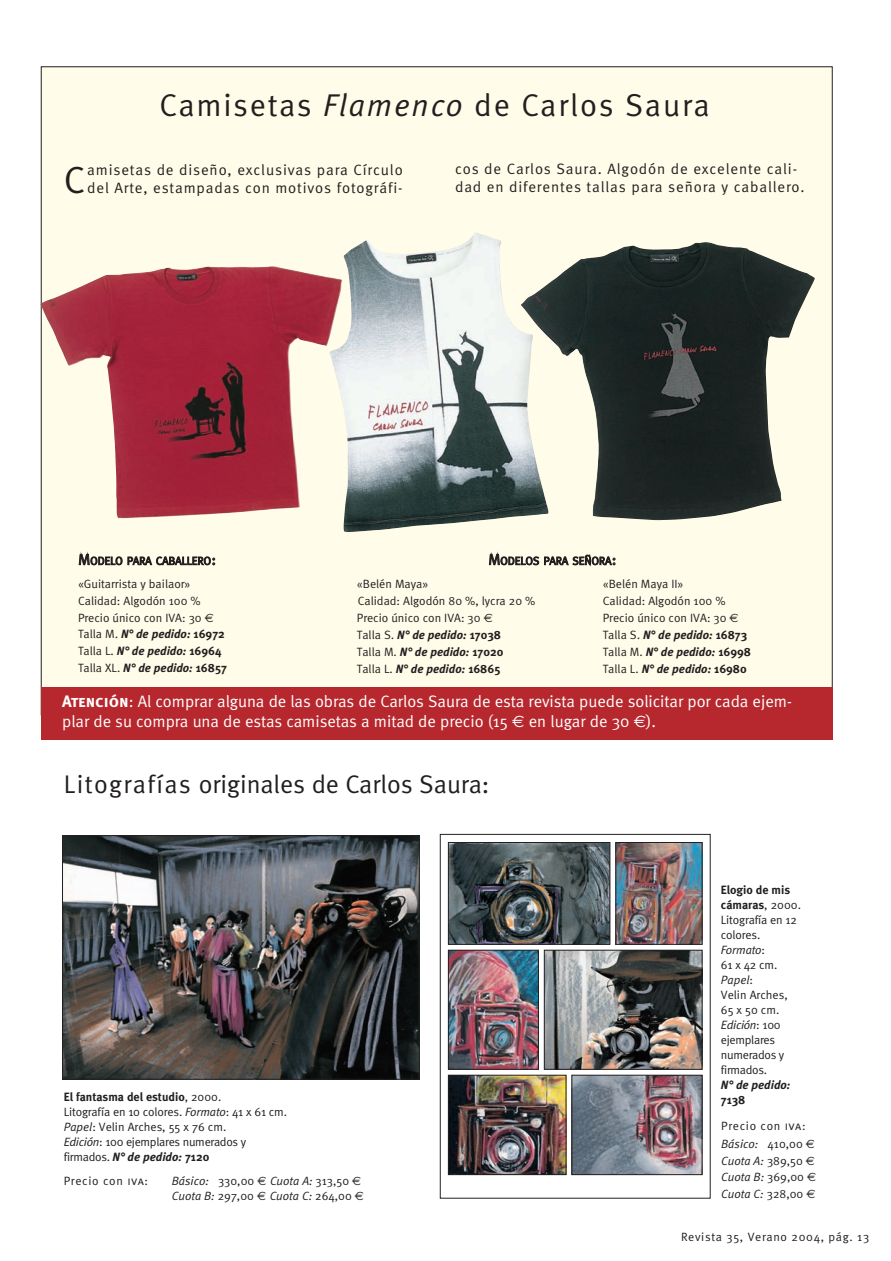
<style>
.page{position:relative;width:891px;height:1261px;background:#fff}
.page>*{position:absolute;margin:0;border:0;box-sizing:border-box;transform-origin:0 0}
.t1{font:37.8px "Meta Normal";color:#231f20}
.t2{font:31.5px "Meta Normal";letter-spacing:.055em;color:#231f20}
.t3{font:25.5px "Meta Normal";color:#231f20}
.t4{font:16.5px/19.2px "Meta Normal";color:#fff}
.t5{font:15px/18px "Meta Normal";letter-spacing:.055em;color:#231f20}
.t6{font:12px/15px "Meta Normal";color:#231f20}
.t7{font:italic 700 12px/17px "Meta";color:#231f20}
.t8{font:italic 12px/16.5px "Meta Normal";color:#231f20}
.t9{font:12px/18px "Meta Normal";letter-spacing:.055em;color:#231f20}
.t10{font:700 12px/15px "Meta";color:#231f20}
.t11{font:11.25px "Meta Normal";letter-spacing:-.005em;color:#231f20}
.s1{font-style:italic}
.s2{font-size:15px}
.s3{font-family:"Euro Sans"}
.s4{font-family:"Meta Normal";font-weight:400;font-style:normal}
.s5{font-family:"Meta Normal";font-weight:400}
.s6{font-style:normal}
.s7{font-family:"Meta Bold Caps"}
.s8{font-family:"Meta Normal Caps"}
.s9{font-family:"Euro Sans";font-style:normal}
</style>
<div class="page">
<div style="left:41px;top:67px;width:791px;height:648px;background:#fffde9"></div>
<div style="left:41px;top:686px;width:791px;height:53px;background:#b7282e"></div>
<img style="left:64px;top:837px;width:353px;height:240px">
<div style="left:62px;top:835px;width:357px;height:244px;border:1px solid #231f20"></div>
<div style="left:440px;top:834px;width:270px;height:364px;border:1px solid #231f20"></div>
<img style="left:450px;top:844px;width:158px;height:98px">
<div style="left:448px;top:842px;width:162px;height:102px;border:1px solid #231f20"></div>
<img style="left:546px;top:951px;width:154px;height:116px">
<div style="left:544px;top:949px;width:158px;height:120px;border:1px solid #231f20"></div>
<img style="left:617px;top:844px;width:83px;height:98px">
<div style="left:615px;top:842px;width:87px;height:102px;border:1px solid #231f20"></div>
<img style="left:450px;top:1076px;width:114px;height:96px">
<div style="left:448px;top:1074px;width:118px;height:100px;border:1px solid #231f20"></div>
<img style="left:573px;top:1076px;width:127px;height:96px">
<div style="left:571px;top:1074px;width:131px;height:100px;border:1px solid #231f20"></div>
<img style="left:450px;top:951px;width:86px;height:116px">
<div style="left:448px;top:949px;width:90px;height:120px;border:1px solid #231f20"></div>
<img style="left:40px;top:266px;width:289px;height:252px">
<img style="left:329px;top:232px;width:191px;height:300px">
<img style="left:520px;top:242px;width:294px;height:278px">
<h2 class="t2" style="left:159px;top:93px;width:551px">Camisetas <span class="s1">Flamenco</span> de Carlos Saura</h2>
<h1 class="t1" style="left:64px;top:165px;width:23px">C</h1>
<p class="t5" style="left:87px;top:162px;width:317px">amisetas de diseño, exclusivas para Círculo del Arte, estampadas con motivos fotográfi-</p>
<p class="t5" style="left:455px;top:161px;width:351px">cos de Carlos Saura. Algodón de excelente cali&shy;dad en diferentes tallas para señora y caballero.</p>
<p class="t11" style="left:78px;top:556px;width:139px"><span class="s2">M</span>ODELO PARA CABALLERO<span class="s2">:</span></p>
<p class="t11" style="left:488px;top:556px;width:129px"><span class="s2">M</span>ODELOS PARA SEÑORA<span class="s2">:</span></p>
<p class="t6" style="left:78px;top:575px;width:137px;line-height:17px">«Guitarrista y bailaor»<br>Calidad: Algodón 100 %<br>Precio único con IVA: 30 <span class="s3">€</span></p>
<p class="t7" style="left:78px;top:626px;width:150px"><span class="s4">Talla M</span><span class="s5">.</span> N° de pedido: <span class="s6">16972<br></span><span class="s4">Talla L.</span> N° de pedido: <span class="s6">16964<br></span><span class="s4">Talla XL.</span> N° de pedido: <span class="s6">16857</span></p>
<h3 class="t4" style="left:62px;top:693px;width:730px"><span class="s7">Atención</span>: Al comprar alguna de las obras de Carlos Saura de esta revista puede solicitar por cada ejem&shy;plar de su compra una de estas camisetas a mitad de precio (15 <span class="s3">€</span> en lugar de 30 <span class="s3">€</span>).</h3>
<p class="t6" style="left:602px;top:576px;width:137px;line-height:17px">«Belén Maya II»<br>Calidad: Algodón 100 %<br>Precio único con IVA: 30 <span class="s3">€</span></p>
<p class="t7" style="left:602px;top:627px;width:150px"><span class="s4">Talla S</span><span class="s5">.</span> N° de pedido: <span class="s6">16873<br></span><span class="s4">Talla M.</span> N° de pedido: <span class="s6">16998<br></span><span class="s4">Talla L.</span> N° de pedido: <span class="s6">16980</span></p>
<p class="t6" style="left:357px;top:576px;width:180px;line-height:17px">«Belén Maya»<br>Calidad: Algodón 80 %, lycra 20 %<br>Precio único con IVA: 30 <span class="s3">€</span></p>
<p class="t7" style="left:357px;top:627px;width:148px"><span class="s4">Talla S</span><span class="s5">.</span> N° de pedido: <span class="s6">17038<br></span><span class="s4">Talla M.</span> N° de pedido: <span class="s6">17020<br></span><span class="s4">Talla L.</span> N° de pedido: <span class="s6">16865</span></p>
<h3 class="t3" style="left:64px;top:774px;width:427px">Litografías originales de Carlos Saura:</h3>
<p class="t10" style="left:720px;top:883px;width:81px">Elogio de mis cámaras<span class="s5">, 2000.</span></p>
<p class="t6" style="left:720px;top:912px;width:77px">Litografía en 12 colores.<br><span class="s1">Formato</span>:<br>61 x 42 cm.<br><span class="s1">Papel</span>:<br>Velin Arches,<br>65 x 50 cm.<br><span class="s1">Edición</span>: 100 ejemplares numerados y firmados.</p>
<p class="t7" style="left:720px;top:1077px;width:71px">N° de pedido:</p>
<p class="t10" style="left:64px;top:1089px;width:159px">El fantasma del estudio<span class="s5">, 2000.</span></p>
<p class="t10" style="left:720px;top:1093px;width:26px">7138</p>
<p class="t6" style="left:64px;top:1104px;width:225px">Litografía en 10 colores. <span class="s1">Formato</span>: 41 x 61 cm.<br><span class="s1">Papel</span>: Velin Arches, 55 x 76 cm.<br><span class="s1">Edición</span>: 100 ejemplares numerados y</p>
<p class="t7" style="left:64px;top:1148px;width:147px"><span class="s4">firmados.</span> N° de pedido: <span class="s6">7120</span></p>
<p class="t9" style="left:64px;top:1172px;width:86px">Precio con <span class="s8">iva</span>:</p>
<p class="t8" style="left:172px;top:1173px;width:193px;line-height:15px">Básico: <span class="s6">330,00</span> <span class="s9">€</span> Cuota A: <span class="s6">313,50</span> <span class="s9">€<br></span>Cuota B: <span class="s6">297,00</span> <span class="s9">€</span> Cuota C: <span class="s6">264,00</span> <span class="s9">€</span></p>
<p class="t9" style="left:721px;top:1117px;width:95px">Precio con <span class="s8">iva</span>:<br><span class="s1">Básico:</span> 410,00 <span class="s3">€</span></p>
<p class="t8" style="left:721px;top:1152px;width:96px;text-align:justify">Cuota A: <span class="s6">389,50</span> <span class="s9">€ </span>Cuota B: <span class="s6">369,00</span> <span class="s9">€ </span>Cuota C: <span class="s6">328,00</span> <span class="s9">€</span></p>
<p class="t9" style="left:681px;top:1228px;width:190px">Revista 35, Verano 2004, pág. 13</p>
</div>
